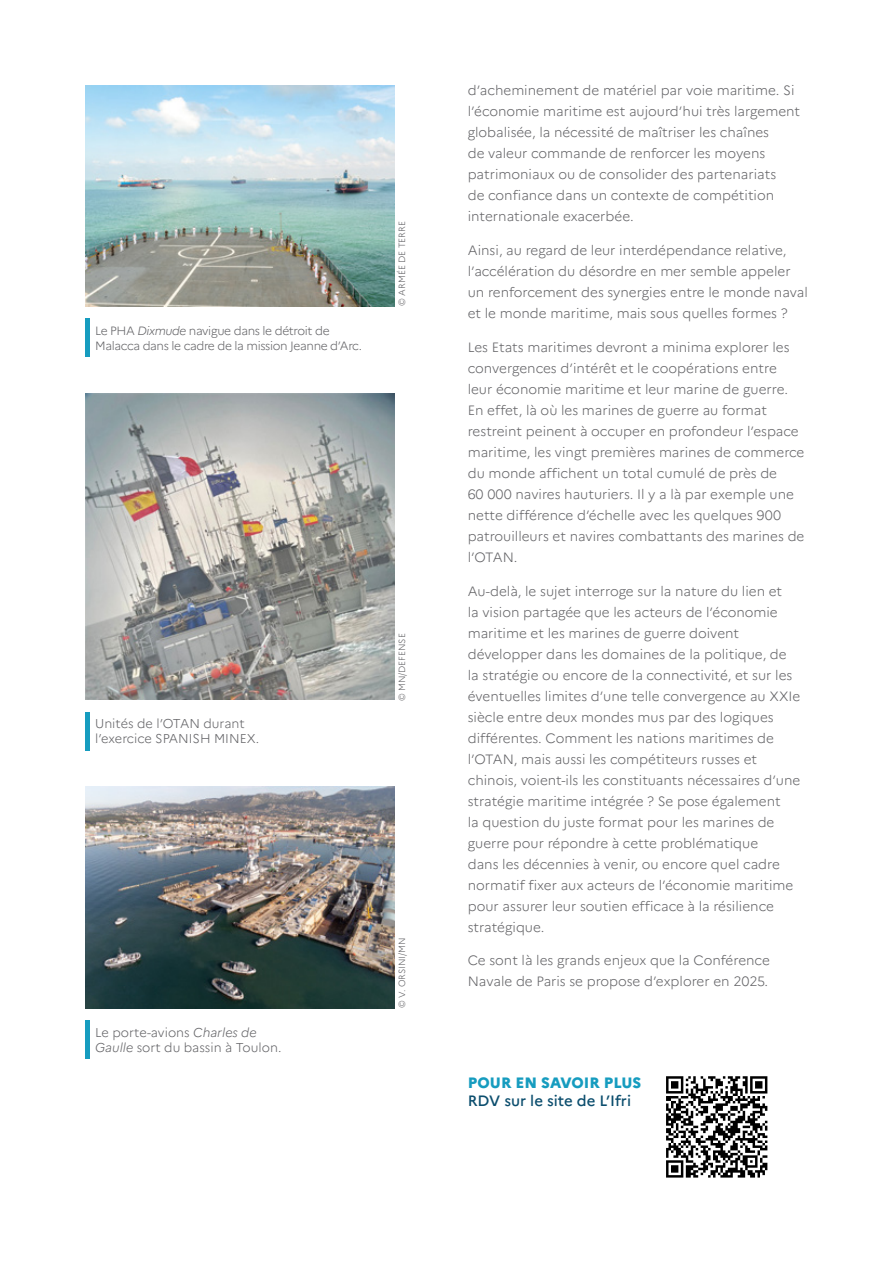
<style>
.page{position:relative;width:893px;height:1263px;background:#fff}
.page>*{position:absolute;margin:0;border:0;box-sizing:border-box;transform-origin:0 0}
.t1{font:500 15px "Marianne";color:#0c4e6e}
.t2{font:800 15px "Marianne";color:#169cbf}
.t3{font:300 13.5px/21px "Marianne";color:#636366}
.t4{font:300 12.75px/15.3px "Marianne";color:#636366}
.t5{font:300 12px/15px "Marianne";letter-spacing:-.03em;color:#636366}
.t6{font:300 9.15px "Marianne";color:#636366}
.t7{font:300 9px "Marianne";color:#636366}
.s1{font-style:italic}
</style>
<div class="page">
<div style="left:664px;top:1074px;width:106px;height:106px;background:linear-gradient(to right,#fff,#fff)"></div>
<svg style="left:666px;top:1076px;width:101px;height:101px"></svg>
<img style="left:85px;top:85px;width:309px;height:221px">
<hr style="left:85px;top:319px;width:4px;height:38px;background:#169cbf">
<img style="left:85px;top:393px;width:309px;height:306px">
<hr style="left:85px;top:712px;width:4px;height:38px;background:#169cbf">
<img style="left:85px;top:787px;width:309px;height:221px">
<hr style="left:85px;top:1021px;width:4px;height:38px;background:#169cbf">
<p class="t5" style="left:95px;top:323px;width:268px">Le PHA <span class="s1">Dixmude</span> navigue dans le détroit de<br>Malacca dans le cadre de la mission Jeanne d’Arc.</p>
<p class="t6" style="left:396px;top:306px;width:86px;rotate:-90deg">© ARMÉE DE TERRE</p>
<p class="t4" style="left:95px;top:716px;width:166px">Unités de l’OTAN durant l’exercice SPANISH MINEX.</p>
<p class="t4" style="left:95px;top:1025px;width:188px">Le porte-avions <span class="s1">Charles de<br>Gaulle</span> sort du bassin à Toulon.</p>
<p class="t7" style="left:397px;top:701px;width:69px;rotate:-90deg">© MN/DEFENSE</p>
<p class="t7" style="left:396px;top:1008px;width:72px;rotate:-90deg">© V. ORSINI/MN</p>
<p class="t3" style="left:468px;top:80px;width:334px">d’acheminement de matériel par voie maritime. Si l’économie maritime est aujourd’hui très largement globalisée, la nécessité de maîtriser les chaînes<br>de valeur commande de renforcer les moyens patrimoniaux ou de consolider des partenariats<br>de confiance dans un contexte de compétition internationale exacerbée.</p>
<p class="t3" style="left:468px;top:240px;width:342px">Ainsi, au regard de leur interdépendance relative, l’accélération du désordre en mer semble appeler un renforcement des synergies entre le monde naval et le monde maritime, mais sous quelles formes ?</p>
<p class="t3" style="left:468px;top:336px;width:338px">Les Etats maritimes devront a minima explorer les convergences d’intérêt et le coopérations entre leur économie maritime et leur marine de guerre.<br>En effet, là où les marines de guerre au format restreint peinent à occuper en profondeur l’espace maritime, les vingt premières marines de commerce du monde affichent un total cumulé de près de<br>60 000 navires hauturiers. Il y a là par exemple une nette différence d’échelle avec les quelques 900 patrouilleurs et navires combattants des marines de l’OTAN.</p>
<p class="t3" style="left:468px;top:580px;width:334px">Au-delà, le sujet interroge sur la nature du lien et<br>la vision partagée que les acteurs de l’économie maritime et les marines de guerre doivent développer dans les domaines de la politique, de la stratégie ou encore de la connectivité, et sur les éventuelles limites d’une telle convergence au XXIe siècle entre deux mondes mus par des logiques différentes. Comment les nations maritimes de l’OTAN, mais aussi les compétiteurs russes et chinois, voient-ils les constituants nécessaires d’une stratégie maritime intégrée ? Se pose également<br>la question du juste format pour les marines de guerre pour répondre à cette problématique<br>dans les décennies à venir, ou encore quel cadre normatif fixer aux acteurs de l’économie maritime pour assurer leur soutien efficace à la résilience stratégique.</p>
<p class="t3" style="left:468px;top:950px;width:304px">Ce sont là les grands enjeux que la Conférence<br>Navale de Paris se propose d’explorer en 2025.</p>
<p class="t2" style="left:468px;top:1073px;width:175px">POUR EN SAVOIR PLUS</p>
<p class="t1" style="left:468px;top:1091px;width:165px">RDV sur le site de L’Ifri</p>
</div>
